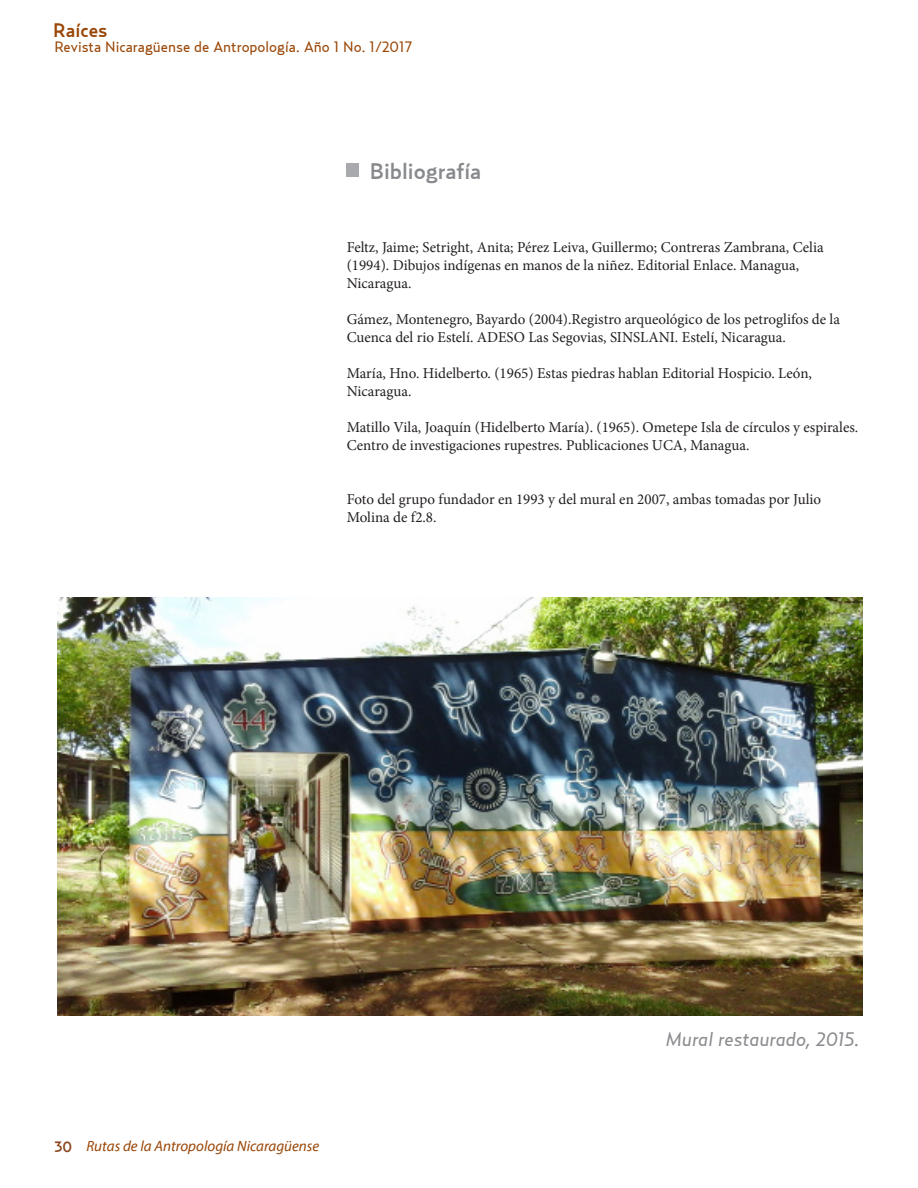
<style>
.page{position:relative;width:918px;height:1188px;background:#fff}
.page>*{position:absolute;margin:0;border:0;box-sizing:border-box;transform-origin:0 0}
.t1{font:500 22.5px "Relay";color:#87898c}
.t2{font:italic 19.5px "Relay";color:#8a8c8f}
.t3{font:500 19.5px "Relay";color:#9a4606}
.t4{font:15px/18px "Minion Pro";color:#231f20}
.t5{font:15px "Relay";color:#9a4606}
.t6{font:italic 15px "Myriad Pro";color:#9a4606}
.t7{font:500 15px "Relay";color:#8d4820}
</style>
<div class="page">
<div style="left:347px;top:163px;width:12px;height:14px;background:#a8a9ad"></div>
<img style="left:57px;top:597px;width:806px;height:418px">
<h2 class="t3" style="left:53px;top:19px;width:56px">Raíces</h2>
<p class="t5" style="left:54px;top:38px;width:359px">Revista Nicaragüense de Antropología. Año 1 No. 1/2017</p>
<h1 class="t1" style="left:370px;top:157px;width:113px">Bibliografía</h1>
<p class="t4" style="left:347px;top:238px;width:478px">Feltz, Jaime; Setright, Anita; Pérez Leiva, Guillermo; Contreras Zambrana, Celia (1994). Dibujos indígenas en manos de la niñez. Editorial Enlace. Managua,<br>Nicaragua.</p>
<p class="t4" style="left:347px;top:310px;width:495px">Gámez, Montenegro, Bayardo (2004).Registro arqueológico de los petroglifos de la<br>Cuenca del rio Estelí. ADESO Las Segovias, SINSLANI. Estelí, Nicaragua.</p>
<p class="t4" style="left:347px;top:364px;width:467px">María, Hno. Hidelberto. (1965) Estas piedras hablan Editorial Hospicio. León,<br>Nicaragua.</p>
<p class="t4" style="left:347px;top:418px;width:513px">Matillo Vila, Joaquín (Hidelberto María). (1965). Ometepe Isla de círculos y espirales.<br>Centro de investigaciones rupestres. Publicaciones UCA, Managua.</p>
<p class="t4" style="left:347px;top:490px;width:476px">Foto del grupo fundador en 1993 y del mural en 2007, ambas tomadas por Julio<br>Molina de f2.8.</p>
<p class="t7" style="left:55px;top:1138px;width:19px">30</p>
<p class="t6" style="left:87px;top:1137px;width:234px">Rutas de la Antropología Nicaragüense</p>
<h2 class="t2" style="left:666px;top:1028px;width:195px">Mural restaurado, 2015.</h2>
</div>
